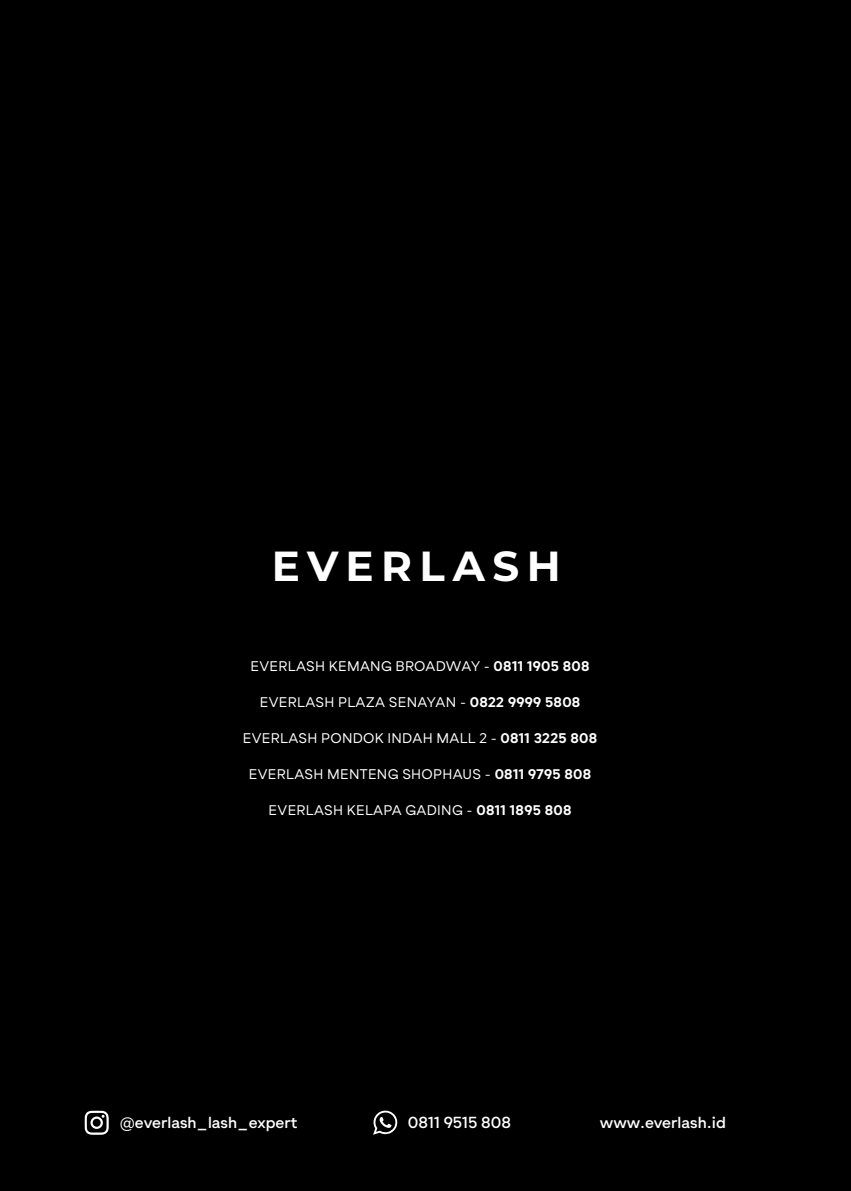
<style>
.page{position:relative;width:851px;height:1191px;background:#fff}
.page>*{position:absolute;margin:0;border:0;box-sizing:border-box;transform-origin:0 0}
.t1{font:700 42px "Montserrat";letter-spacing:.18em;color:#fff}
.t2{font:500 16px "Gramatika";color:#fff}
.t3{font:14px "Gramatika";letter-spacing:.02em;color:#fff}
.s1{font-weight:700}
</style>
<div class="page">
<div style="left:0;top:0;width:850px;height:1190px;background:#000"></div>
<svg style="left:85px;top:1110px;width:24px;height:24px"></svg>
<svg style="left:373px;top:1110px;width:24px;height:24px"></svg>
<h1 class="t1" style="left:272px;top:535px;width:290px">EVERLASH</h1>
<p class="t3" style="left:250px;top:656px;width:340px">EVERLASH KEMANG BROADWAY - <span class="s1">0811 1905 808</span></p>
<p class="t3" style="left:260px;top:692px;width:322px">EVERLASH PLAZA SENAYAN - <span class="s1">0822 9999 5808</span></p>
<p class="t3" style="left:243px;top:728px;width:356px">EVERLASH PONDOK INDAH MALL 2 - <span class="s1">0811 3225 808</span></p>
<p class="t3" style="left:249px;top:764px;width:344px">EVERLASH MENTENG SHOPHAUS - <span class="s1">0811 9795 808</span></p>
<p class="t3" style="left:268px;top:800px;width:304px">EVERLASH KELAPA GADING - <span class="s1">0811 1895 808</span></p>
<p class="t2" style="left:120px;top:1111px;width:179px">@everlash_lash_expert</p>
<p class="t2" style="left:408px;top:1111px;width:105px">0811 9515 808</p>
<p class="t2" style="left:599px;top:1111px;width:127px">www.everlash.id</p>
</div>
